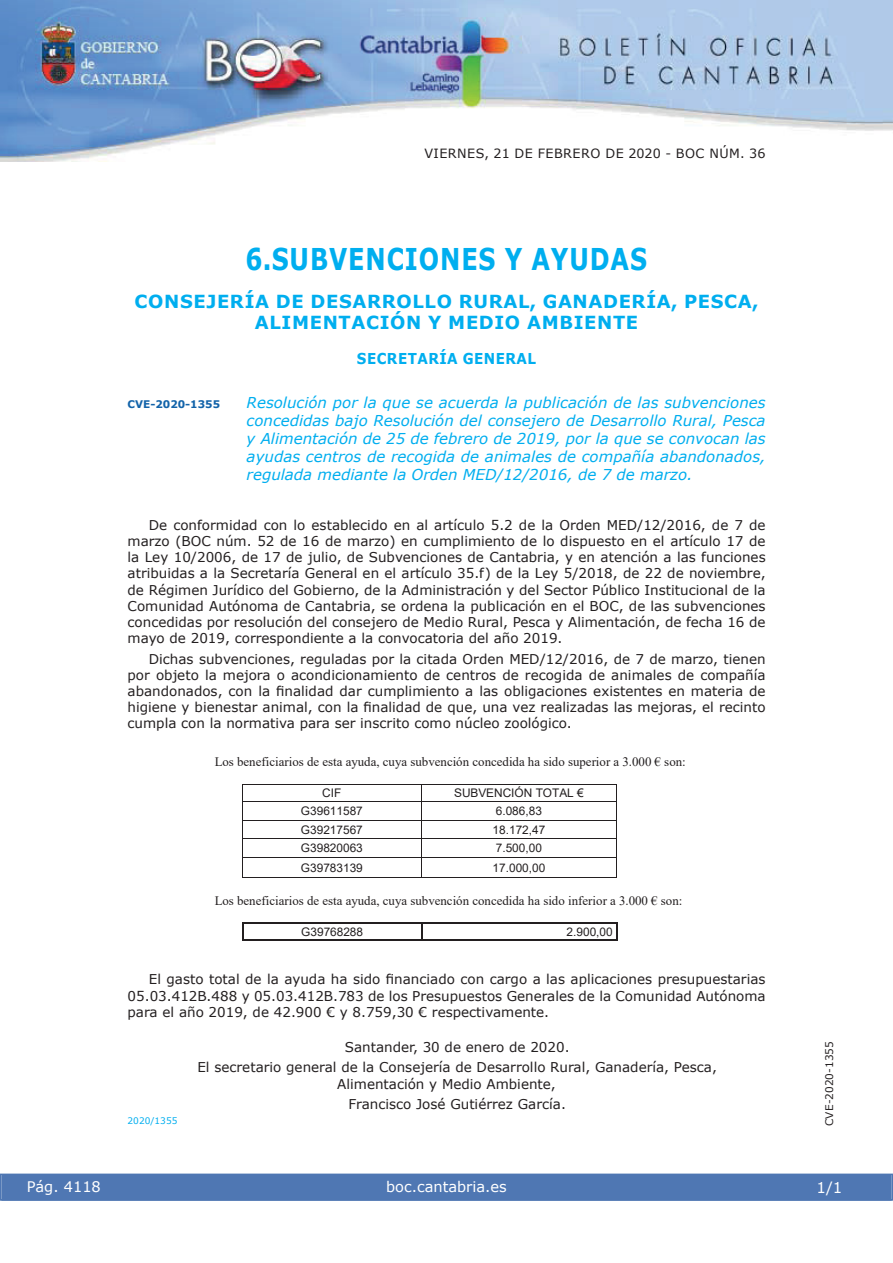
<style>
.page{position:relative;width:893px;height:1263px;background:#fff}
.page>*{position:absolute;margin:0;border:0;box-sizing:border-box;transform-origin:0 0}
.t1{font:700 30px "Verdana";letter-spacing:.035em;color:#00aeef;scale:.8 1}
.t2{font:700 18px/21px "Verdana";letter-spacing:.035em;color:#00aeef;text-align:center}
.t3{font:italic 15px/18px "Verdana";color:#00aeef;text-align:justify}
.t4{font:700 15px "Verdana";letter-spacing:.035em;color:#00aeef;scale:.9 1}
.t5{font:15px "Verdana";color:#fff}
.t6{font:14.55px "Verdana";color:#fff}
.t7{font:13.5px/16.2px "Verdana";color:#231f20;text-align:justify}
.t8{font:12.9px "Times New Roman";color:#231f20}
.t9{font:12.75px "Verdana";letter-spacing:.035em;color:#231f20}
.t10{font:11.85px "Arial";color:#231f20}
.t11{font:10.5px "Verdana";color:#231f20}
.t12{font:700 10.5px "Verdana";color:#1263a9}
.t13{font:9px "Verdana";color:#00aeef}
</style>
<div class="page">
<img style="left:0;top:0;width:893px;height:161px">
<div style="left:1px;top:1174px;width:890px;height:27px;background:#4f77b3"></div>
<div style="left:0;top:1174px;width:893px;height:27px;border:1px solid #4f77b3"></div>
<hr style="left:242px;top:784px;width:179px;height:1px;background:#231f20">
<hr style="left:421px;top:784px;width:195px;height:1px;background:#231f20">
<hr style="left:242px;top:801px;width:179px;height:1px;background:#231f20">
<hr style="left:421px;top:801px;width:195px;height:1px;background:#231f20">
<hr style="left:242px;top:820px;width:179px;height:1px;background:#231f20">
<hr style="left:421px;top:820px;width:195px;height:1px;background:#231f20">
<hr style="left:242px;top:839px;width:179px;height:1px;background:#231f20">
<hr style="left:421px;top:839px;width:195px;height:1px;background:#231f20">
<hr style="left:242px;top:857px;width:179px;height:1px;background:#231f20">
<hr style="left:421px;top:857px;width:195px;height:1px;background:#231f20">
<svg style="left:242px;top:785px;width:1px;height:93px"></svg>
<hr style="left:242px;top:878px;width:179px;height:1px;background:#231f20">
<svg style="left:421px;top:785px;width:1px;height:93px"></svg>
<hr style="left:422px;top:878px;width:194px;height:1px;background:#231f20">
<svg style="left:616px;top:784px;width:1px;height:94px"></svg>
<hr style="left:242px;top:923px;width:179px;height:1px;background:#231f20">
<hr style="left:421px;top:923px;width:196px;height:1px;background:#231f20">
<svg style="left:242px;top:924px;width:1px;height:16px"></svg>
<hr style="left:242px;top:940px;width:179px;height:1px;background:#231f20">
<svg style="left:421px;top:924px;width:1px;height:17px"></svg>
<hr style="left:422px;top:940px;width:194px;height:1px;background:#231f20">
<svg style="left:616px;top:924px;width:1px;height:17px"></svg>
<p class="t9" style="left:424px;top:145px;width:343px">VIERNES, 21 DE FEBRERO DE 2020 - BOC NÚM. 36</p>
<h1 class="t1" style="left:246px;top:240px;width:503px">6.SUBVENCIONES Y AYUDAS</h1>
<h2 class="t2" style="left:135px;top:290px;width:625px">CONSEJERÍA DE DESARROLLO RURAL, GANADERÍA, PESCA,<br>ALIMENTACIÓN Y MEDIO AMBIENTE</h2>
<p class="t4" style="left:357px;top:349px;width:201px">SECRETARÍA GENERAL</p>
<p class="t12" style="left:128px;top:397px;width:94px">CVE-2020-1355</p>
<p class="t3" style="left:247px;top:393px;width:520px">Resolución por la que se acuerda la publicación de las subvenciones concedidas bajo Resolución del consejero de Desarrollo Rural, Pesca y Alimentación de 25 de febrero de 2019, por la que se convocan las ayudas centros de recogida de animales de compañía abandonados, regulada mediante la Orden MED/12/2016, de 7 de marzo.</p>
<p class="t7" style="left:128px;top:516px;width:640px;text-indent:21px">De conformidad con lo establecido en al artículo 5.2 de la Orden MED/12/2016, de 7 de marzo (BOC núm. 52 de 16 de marzo) en cumplimiento de lo dispuesto en el artículo 17 de la Ley 10/2006, de 17 de julio, de Subvenciones de Cantabria, y en atención a las funciones atribuidas a la Secretaría General en el artículo 35.f) de la Ley 5/2018, de 22 de noviembre, de Régimen Jurídico del Gobierno, de la Administración y del Sector Público Institucional de la Comunidad Autónoma de Cantabria, se ordena la publicación en el BOC, de las subvenciones concedidas por resolución del consejero de Medio Rural, Pesca y Alimentación, de fecha 16 de mayo de 2019, correspondiente a la convocatoria del año 2019.</p>
<p class="t7" style="left:128px;top:650px;width:639px;text-indent:21px">Dichas subvenciones, reguladas por la citada Orden MED/12/2016, de 7 de marzo, tienen por objeto la mejora o acondicionamiento de centros de recogida de animales de compañía abandonados, con la finalidad dar cumplimiento a las obligaciones existentes en materia de higiene y bienestar animal, con la finalidad de que, una vez realizadas las mejoras, el recinto cumpla con la normativa para ser inscrito como núcleo zoológico.</p>
<p class="t8" style="left:215px;top:755px;width:472px">Los beneficiarios de esta ayuda, cuya subvención concedida ha sido superior a 3.000 € son:</p>
<p class="t10" style="left:322px;top:786px;width:21px">CIF</p>
<p class="t10" style="left:454px;top:786px;width:131px">SUBVENCIÓN TOTAL €</p>
<p class="t10" style="left:301px;top:804px;width:63px">G39611587</p>
<p class="t10" style="left:496px;top:804px;width:48px">6.086,83</p>
<p class="t10" style="left:301px;top:823px;width:63px">G39217567</p>
<p class="t10" style="left:493px;top:823px;width:54px">18.172,47</p>
<p class="t10" style="left:301px;top:842px;width:63px">G39820063</p>
<p class="t10" style="left:496px;top:842px;width:48px">7.500,00</p>
<p class="t10" style="left:301px;top:861px;width:63px">G39783139</p>
<p class="t10" style="left:493px;top:861px;width:54px">17.000,00</p>
<p class="t8" style="left:215px;top:893px;width:469px">Los beneficiarios de esta ayuda, cuya subvención concedida ha sido inferior a 3.000 € son:</p>
<p class="t10" style="left:301px;top:925px;width:63px">G39768288</p>
<p class="t10" style="left:567px;top:925px;width:48px">2.900,00</p>
<p class="t7" style="left:128px;top:971px;width:639px;text-indent:21px">El gasto total de la ayuda ha sido financiado con cargo a las aplicaciones presupuestarias 05.03.412B.488 y 05.03.412B.783 de los Presupuestos Generales de la Comunidad Autónoma para el año 2019, de 42.900 € y 8.759,30 € respectivamente.</p>
<p class="t7" style="left:197px;top:1036px;width:521px;line-height:20.4px;text-align:center">Santander, 30 de enero de 2020.<br>El secretario general de la Consejería de Desarrollo Rural, Ganadería, Pesca,</p>
<p class="t7" style="left:348px;top:1073px;width:219px;line-height:20.4px;text-indent:-11px">Alimentación y Medio Ambiente,<br>Francisco José Gutiérrez García.</p>
<p class="t13" style="left:128px;top:1115px;width:51px">2020/1355</p>
<p class="t6" style="left:27px;top:1177px;width:76px">Pág. 4118</p>
<p class="t6" style="left:386px;top:1178px;width:122px">boc.cantabria.es</p>
<p class="t11" style="left:823px;top:1126px;width:87px;rotate:-90deg">CVE-2020-1355</p>
<p class="t5" style="left:816px;top:1178px;width:27px">1/1</p>
</div>
